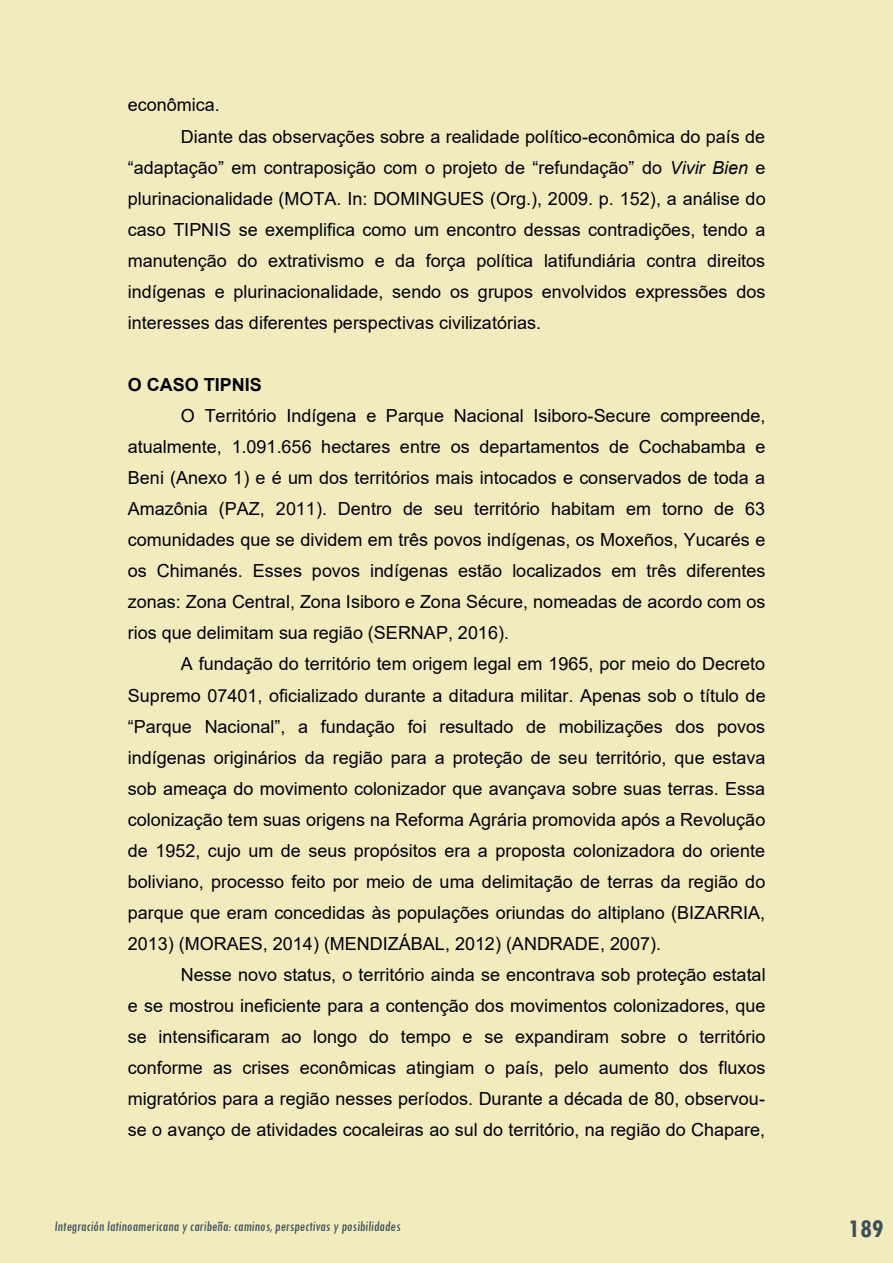
<style>
.page{position:relative;width:893px;height:1263px;background:#f2ebbe}
.page>*{position:absolute;margin:0;border:0;box-sizing:border-box;transform-origin:0 0}
.t1{font:700 condensed 27px "Tw Cen";color:#3b505a}
.t2{font:18px "Arial";color:#00000a}
.t3{font:condensed 15px "Tw Cen";color:#3b505a}
</style>
<div class="page">
<p class="t2" style="left:128px;top:93px;width:94px">econômica.</p>
<p class="t2" style="left:181px;top:124px;width:586px">Diante das observações sobre a realidade político-econômica do país de</p>
<p class="t2" style="left:128px;top:155px;width:639px">“adaptação” em contraposição com o projeto de “refundação” do Vivir Bien e</p>
<p class="t2" style="left:128px;top:186px;width:639px">plurinacionalidade (MOTA. In: DOMINGUES (Org.), 2009. p. 152), a análise do</p>
<p class="t2" style="left:128px;top:217px;width:639px">caso TIPNIS se exemplifica como um encontro dessas contradições, tendo a</p>
<p class="t2" style="left:128px;top:248px;width:639px">manutenção do extrativismo e da força política latifundiária contra direitos</p>
<p class="t2" style="left:128px;top:279px;width:639px">indígenas e plurinacionalidade, sendo os grupos envolvidos expressões dos</p>
<p class="t2" style="left:128px;top:310px;width:415px">interesses das diferentes perspectivas civilizatórias.</p>
<p class="t2" style="left:128px;top:372px;width:136px">O CASO TIPNIS</p>
<p class="t2" style="left:181px;top:403px;width:586px">O Território Indígena e Parque Nacional Isiboro-Secure compreende,</p>
<p class="t2" style="left:128px;top:434px;width:639px">atualmente, 1.091.656 hectares entre os departamentos de Cochabamba e</p>
<p class="t2" style="left:128px;top:465px;width:639px">Beni (Anexo 1) e é um dos territórios mais intocados e conservados de toda a</p>
<p class="t2" style="left:128px;top:496px;width:639px">Amazônia (PAZ, 2011). Dentro de seu território habitam em torno de 63</p>
<p class="t2" style="left:128px;top:527px;width:639px">comunidades que se dividem em três povos indígenas, os Moxeños, Yucarés e</p>
<p class="t2" style="left:128px;top:559px;width:639px">os Chimanés. Esses povos indígenas estão localizados em três diferentes</p>
<p class="t2" style="left:128px;top:590px;width:639px">zonas: Zona Central, Zona Isiboro e Zona Sécure, nomeadas de acordo com os</p>
<p class="t2" style="left:128px;top:621px;width:383px">rios que delimitam sua região (SERNAP, 2016).</p>
<p class="t2" style="left:181px;top:652px;width:586px">A fundação do território tem origem legal em 1965, por meio do Decreto</p>
<p class="t2" style="left:128px;top:683px;width:639px">Supremo 07401, oficializado durante a ditadura militar. Apenas sob o título de</p>
<p class="t2" style="left:128px;top:714px;width:639px">“Parque Nacional”, a fundação foi resultado de mobilizações dos povos</p>
<p class="t2" style="left:128px;top:745px;width:639px">indígenas originários da região para a proteção de seu território, que estava</p>
<p class="t2" style="left:128px;top:776px;width:639px">sob ameaça do movimento colonizador que avançava sobre suas terras. Essa</p>
<p class="t2" style="left:128px;top:807px;width:639px">colonização tem suas origens na Reforma Agrária promovida após a Revolução</p>
<p class="t2" style="left:128px;top:838px;width:639px">de 1952, cujo um de seus propósitos era a proposta colonizadora do oriente</p>
<p class="t2" style="left:128px;top:869px;width:639px">boliviano, processo feito por meio de uma delimitação de terras da região do</p>
<p class="t2" style="left:128px;top:900px;width:639px">parque que eram concedidas às populações oriundas do altiplano (BIZARRIA,</p>
<p class="t2" style="left:128px;top:931px;width:535px">2013) (MORAES, 2014) (MENDIZÁBAL, 2012) (ANDRADE, 2007).</p>
<p class="t2" style="left:181px;top:962px;width:586px">Nesse novo status, o território ainda se encontrava sob proteção estatal</p>
<p class="t2" style="left:128px;top:993px;width:639px">e se mostrou ineficiente para a contenção dos movimentos colonizadores, que</p>
<p class="t2" style="left:128px;top:1024px;width:639px">se intensificaram ao longo do tempo e se expandiram sobre o território</p>
<p class="t2" style="left:128px;top:1055px;width:639px">conforme as crises econômicas atingiam o país, pelo aumento dos fluxos</p>
<p class="t2" style="left:128px;top:1086px;width:639px">migratórios para a região nesses períodos. Durante a década de 80, observou-</p>
<p class="t2" style="left:128px;top:1117px;width:639px">se o avanço de atividades cocaleiras ao sul do território, na região do Chapare,</p>
<p class="t3" style="left:54px;top:1217px;width:349px">Integración latinoamericana y caribeña: caminos, perspectivas y posibilidades</p>
<h1 class="t1" style="left:848px;top:1212px;width:37px">189</h1>
</div>
